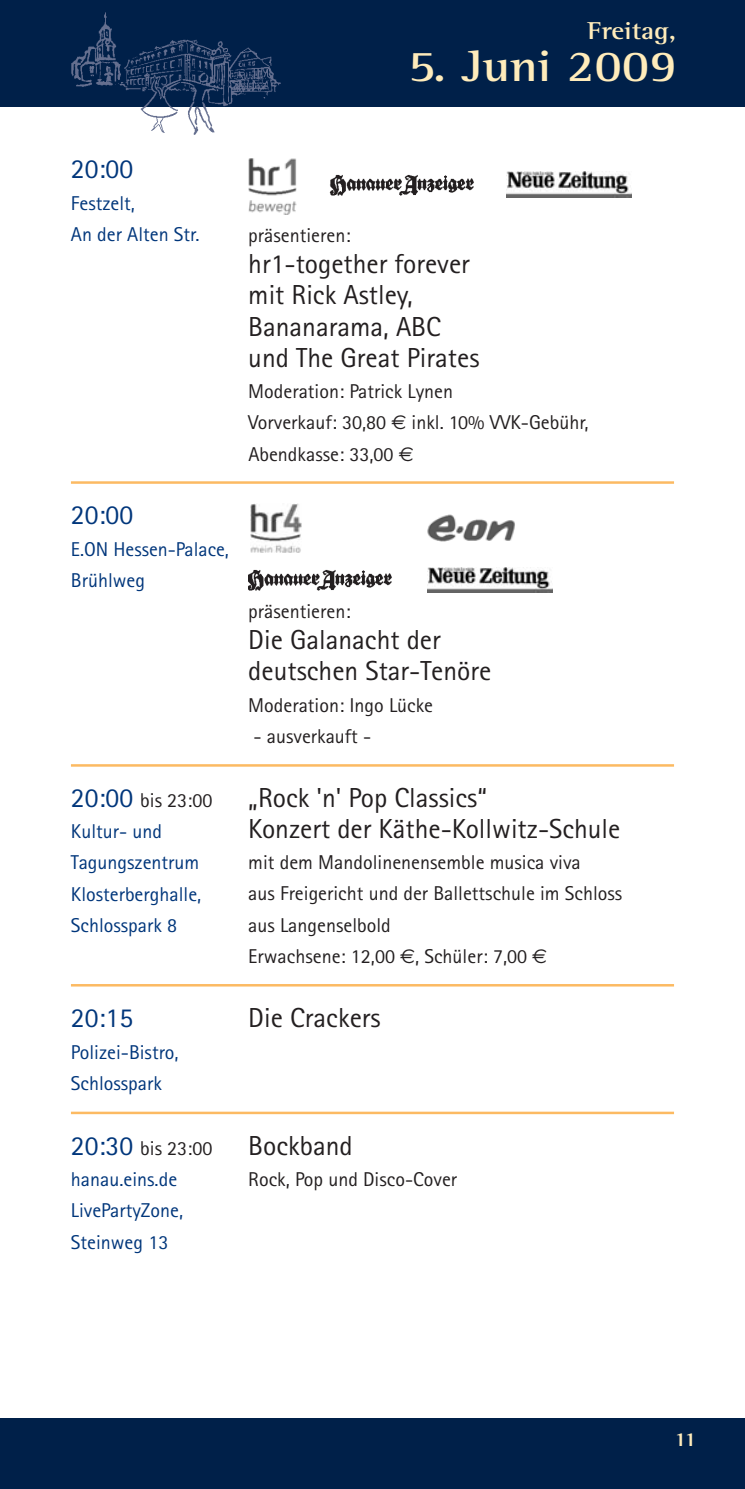
<style>
.page{position:relative;width:745px;height:1489px;background:#fff}
.page>*{position:absolute;margin:0;border:0;box-sizing:border-box;transform-origin:0 0}
.t1{font:700 45px "Rotis Semi Serif";color:#ffecbb;scale:1.1 1}
.t2{font:27.5px/31.2px "Rotis Sans Serif";color:#231f20}
.t3{font:27.5px "Rotis Sans Serif";color:#00367b}
.t4{font:700 25px "Rotis Semi Serif";color:#ffecbb;scale:1.1 1}
.t5{font:20px/31.2px "Rotis Sans Serif";color:#231f20}
.t6{font:20px/31.2px "Rotis Sans Serif";color:#00367b}
.t7{font:700 20px "Rotis Semi Serif";color:#ffecbb;scale:1.1 1}
.s1{font-family:"Euro Sans"}
.s2{font-size:27.5px}
.s3{color:#231f20}
</style>
<div class="page">
<div style="left:0;top:0;width:744px;height:106px;background:#002049"></div>
<div style="left:0;top:1417px;width:744px;height:71px;background:#002049"></div>
<img style="left:39px;top:12px;width:255px;height:123px">
<img style="left:248px;top:158px;width:48px;height:56px">
<img style="left:329px;top:174px;width:145px;height:22px">
<img style="left:506px;top:172px;width:125px;height:25px">
<hr style="left:71px;top:481px;width:602px;height:3px;background:#fcba62">
<hr style="left:71px;top:764px;width:602px;height:2px;background:#fcba62">
<hr style="left:71px;top:984px;width:602px;height:2px;background:#fcba62">
<hr style="left:71px;top:1111px;width:602px;height:3px;background:#fcba62">
<img style="left:427px;top:567px;width:125px;height:25px">
<img style="left:248px;top:569px;width:144px;height:22px">
<img style="left:427px;top:514px;width:88px;height:27px">
<img style="left:251px;top:503px;width:50px;height:50px">
<p class="t4" style="left:587px;top:21px;width:82px">Freitag,</p>
<h1 class="t1" style="left:408px;top:50px;width:245px">5. Juni 2009</h1>
<h2 class="t3" style="left:71px;top:159px;width:64px">20:00</h2>
<p class="t6" style="left:71px;top:189px;width:130px">Festzelt,<br>An der Alten Str.</p>
<h2 class="t3" style="left:71px;top:505px;width:64px">20:00</h2>
<p class="t6" style="left:71px;top:535px;width:159px">E.ON Hessen-Palace,<br>Brühlweg</p>
<p class="t5" style="left:248px;top:221px;width:104px">präsentieren:</p>
<h2 class="t2" style="left:248px;top:251px;width:232px">hr1-together forever mit Rick Astley,<br>Bananarama, ABC und The Great Pirates</h2>
<p class="t5" style="left:248px;top:377px;width:341px">Moderation: Patrick Lynen<br>Vorverkauf: 30,80 <span class="s1">€</span> inkl. 10% VVK-Gebühr,<br>Abendkasse: 33,00 <span class="s1">€</span></p>
<p class="t5" style="left:248px;top:597px;width:104px">präsentieren:</p>
<h2 class="t2" style="left:248px;top:627px;width:244px">Die Galanacht der deutschen Star-Tenöre</h2>
<p class="t5" style="left:248px;top:691px;width:186px">Moderation: Ingo Lücke</p>
<p class="t5" style="left:253px;top:722px;width:119px">- ausverkauft -</p>
<p class="t6" style="left:71px;top:786px;width:143px"><span class="s2">20:00</span> <span class="s3">bis 23:00<br></span>Kultur- und<br>Tagungszentrum<br>Klosterberghalle,<br>Schlosspark 8</p>
<h2 class="t2" style="left:248px;top:784px;width:373px">„Rock 'n' Pop Classics“<br>Konzert der Käthe-Kollwitz-Schule</h2>
<p class="t5" style="left:248px;top:848px;width:375px">mit dem Mandolinenensemble musica viva<br>aus Freigericht und der Ballettschule im Schloss aus Langenselbold<br>Erwachsene: 12,00 <span class="s1">€</span>, Schüler: 7,00 <span class="s1">€</span></p>
<h2 class="t3" style="left:71px;top:1008px;width:64px">20:15</h2>
<p class="t6" style="left:71px;top:1038px;width:109px">Polizei-Bistro,<br>Schlosspark</p>
<h2 class="t2" style="left:248px;top:1005px;width:134px">Die Crackers</h2>
<p class="t6" style="left:71px;top:1133px;width:143px"><span class="s2">20:30</span> <span class="s3">bis 23:00 </span>hanau.eins.de<br>LivePartyZone,<br>Steinweg 13</p>
<h2 class="t2" style="left:248px;top:1132px;width:106px">Bockband</h2>
<p class="t5" style="left:248px;top:1165px;width:210px">Rock, Pop und Disco-Cover</p>
<p class="t7" style="left:673px;top:1432px;width:22px">11</p>
</div>
